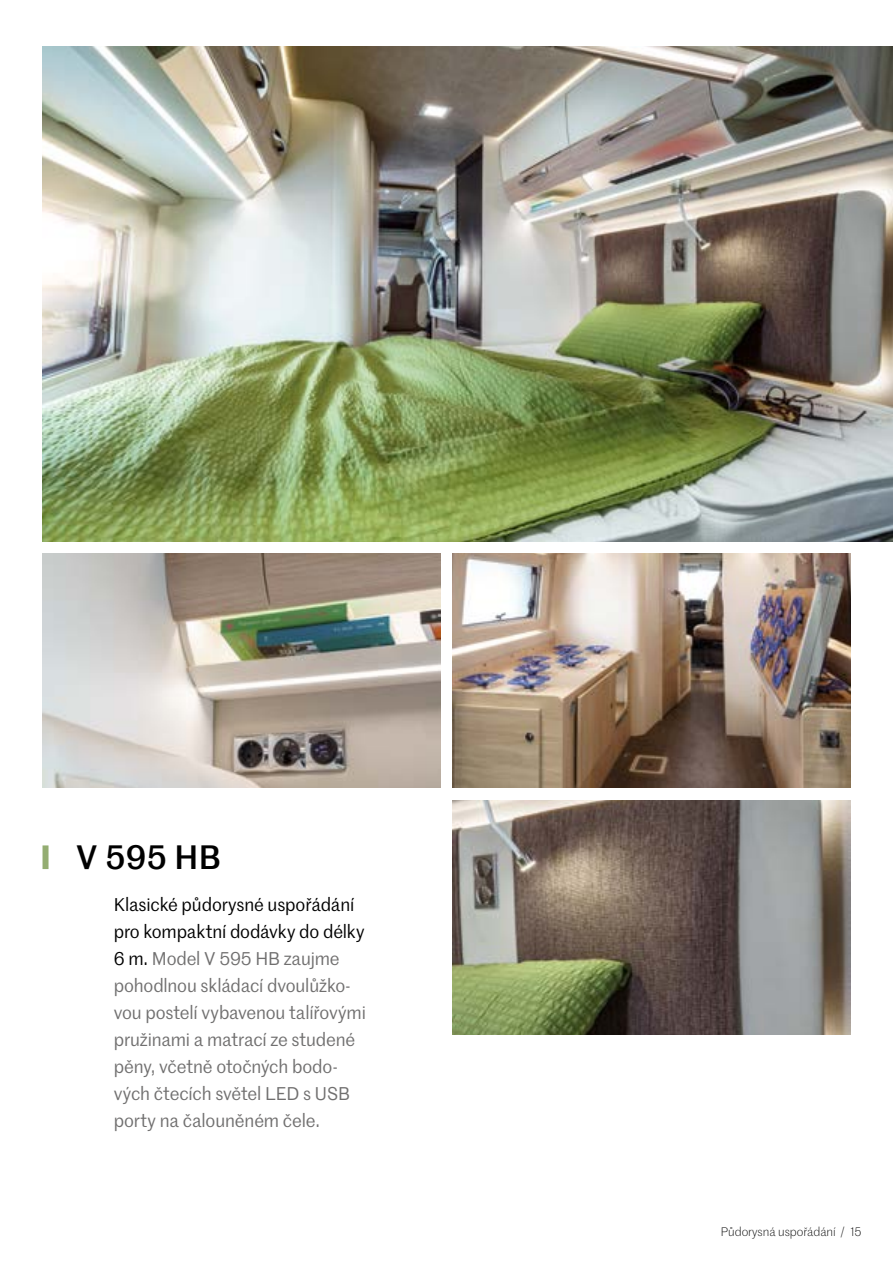
<style>
.page{position:relative;width:893px;height:1263px;background:#fff}
.page>*{position:absolute;margin:0;border:0;box-sizing:border-box;transform-origin:0 0}
.t1{font:500 33px "Marr Sans";color:#000}
.t2{font:18px/27px "Marr Sans";letter-spacing:-.01em;color:#706f6f}
.t3{font:300 12px "Marr Sans";color:#000}
.s1{color:#000}
</style>
<div class="page">
<img style="left:43px;top:47px;width:850px;height:494px">
<img style="left:452px;top:800px;width:398px;height:234px">
<img style="left:43px;top:554px;width:398px;height:234px">
<img style="left:452px;top:554px;width:398px;height:234px">
<div style="left:43px;top:845px;width:6px;height:24px;background:#94ad72"></div>
<h1 class="t1" style="left:76px;top:833px;width:146px">V 595 HB</h1>
<p class="t2" style="left:114px;top:890px;width:254px"><span class="s1">Klasické půdorysné uspořádání pro kompaktní dodávky do délky<br>6 m.</span> Model V 595 HB zaujme pohodlnou skládací dvoulůžko&shy;vou postelí vybavenou talířovými pružinami a matrací ze studené pěny, včetně otočných bodo&shy;vých čtecích světel LED s USB porty na čalouněném čele.</p>
<p class="t3" style="left:721px;top:1223px;width:142px">Půdorysná uspořádání / 15</p>
</div>
